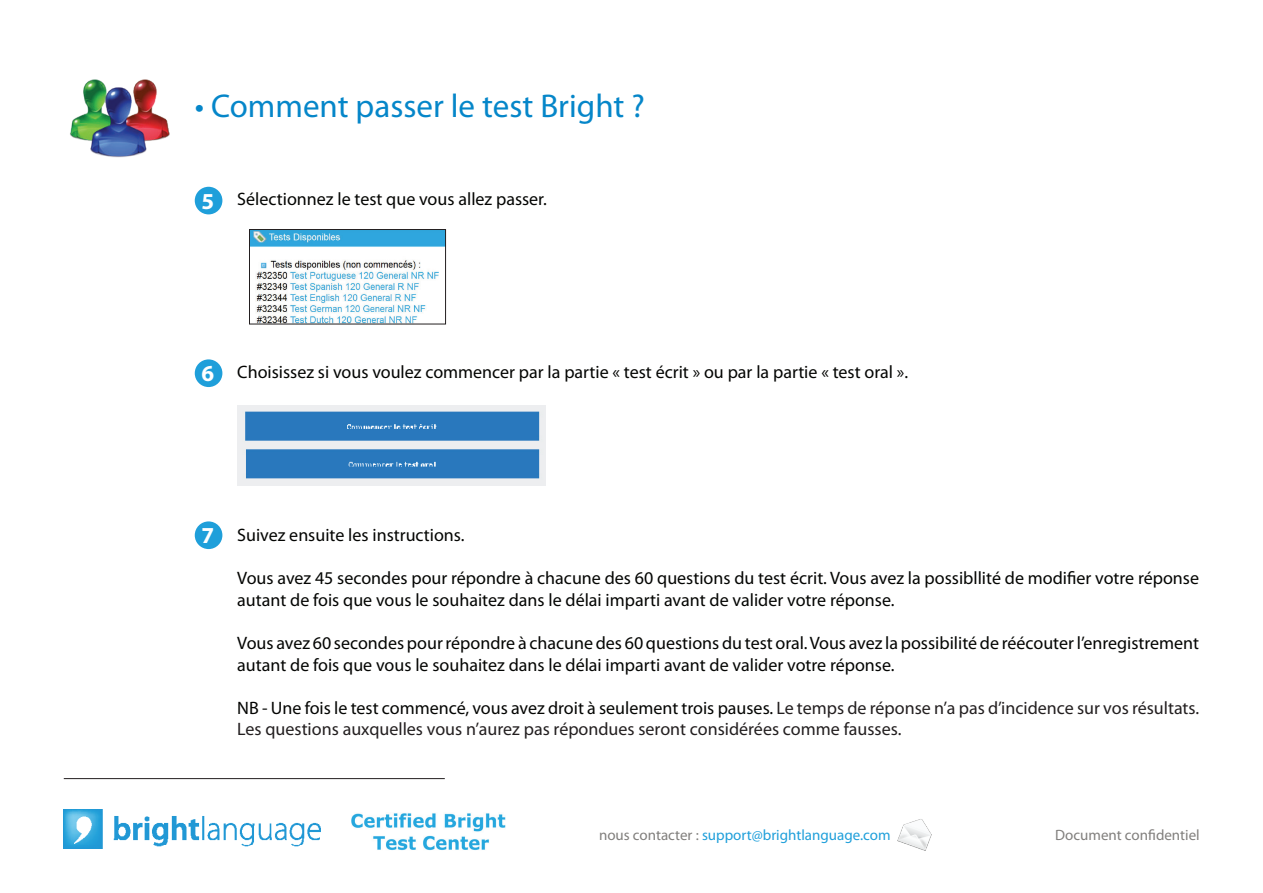
<style>
.page{position:relative;width:1263px;height:893px;background:#fff}
.page>*{position:absolute;margin:0;border:0;box-sizing:border-box;transform-origin:0 0}
.t1{font:33px "Myriad Pro";color:#0586c9}
.t2{font:700 22.95px "Myriad Pro";color:#fff}
.t3{font:18px/21.6px "Myriad Pro";color:#040503}
.t4{font:18px/21.6px "Myriad Pro";color:#231f20}
.t5{font:15px "Myriad Pro";color:#1f9fda}
.t6{font:15px "Myriad Pro";color:#817f7d}
.s1{color:#040503}
.s2{color:#817f7d}
</style>
<div class="page">
<img style="left:898px;top:819px;width:33px;height:32px">
<img style="left:64px;top:809px;width:257px;height:40px">
<hr style="left:64px;top:778px;width:381px;height:1px;background:#231f20">
<img style="left:351px;top:813px;width:155px;height:38px">
<div style="left:195px;top:187px;width:27px;height:27px;background:#1f9fda;border-radius:50%"></div>
<div style="left:195px;top:359px;width:27px;height:28px;background:#1f9fda;border-radius:50%"></div>
<div style="left:195px;top:521px;width:27px;height:28px;background:#1f9fda;border-radius:50%"></div>
<img style="left:237px;top:405px;width:309px;height:81px">
<img style="left:70px;top:79px;width:99px;height:79px">
<img style="left:251px;top:231px;width:193px;height:91px">
<div style="left:249px;top:229px;width:197px;height:95px;border:1px solid #231f20"></div>
<h1 class="t1" style="left:195px;top:86px;width:452px">• Comment passer le test Bright ?</h1>
<p class="t2" style="left:201px;top:186px;width:14px">5</p>
<p class="t3" style="left:237px;top:188px;width:311px">Sélectionnez le test que vous allez passer.</p>
<p class="t2" style="left:201px;top:359px;width:14px">6</p>
<p class="t3" style="left:237px;top:361px;width:672px">Choisissez si vous voulez commencer par la partie « test écrit » ou par la partie « test oral ».</p>
<p class="t2" style="left:201px;top:521px;width:14px">7</p>
<p class="t3" style="left:237px;top:524px;width:229px">Suivez ensuite les instructions.</p>
<p class="t3" style="left:237px;top:567px;width:963px">Vous avez 45 secondes pour répondre à chacune des 60 questions du test écrit. Vous avez la possibllité de modifier votre réponse autant de fois que vous le souhaitez dans le délai imparti avant de valider votre réponse.</p>
<p class="t3" style="left:237px;top:632px;width:963px">Vous avez 60 secondes pour répondre à chacune des 60 questions du test oral. Vous avez la possibilité de réécouter l’enregistrement autant de fois que vous le souhaitez dans le délai imparti avant de valider votre réponse.</p>
<p class="t4" style="left:237px;top:697px;width:963px"><span class="s1">NB - Une fois le test commencé, vous avez droit à seulement trois pauses.</span> Le temps de réponse n’a pas d’incidence sur vos résultats.<br>Les questions auxquelles vous n’aurez pas répondues seront considérées comme fausses.</p>
<p class="t5" style="left:599px;top:825px;width:293px"><span class="s2">nous contacter :</span> support@brightlanguage.com</p>
<p class="t6" style="left:1055px;top:825px;width:146px">Document confidentiel</p>
</div>
